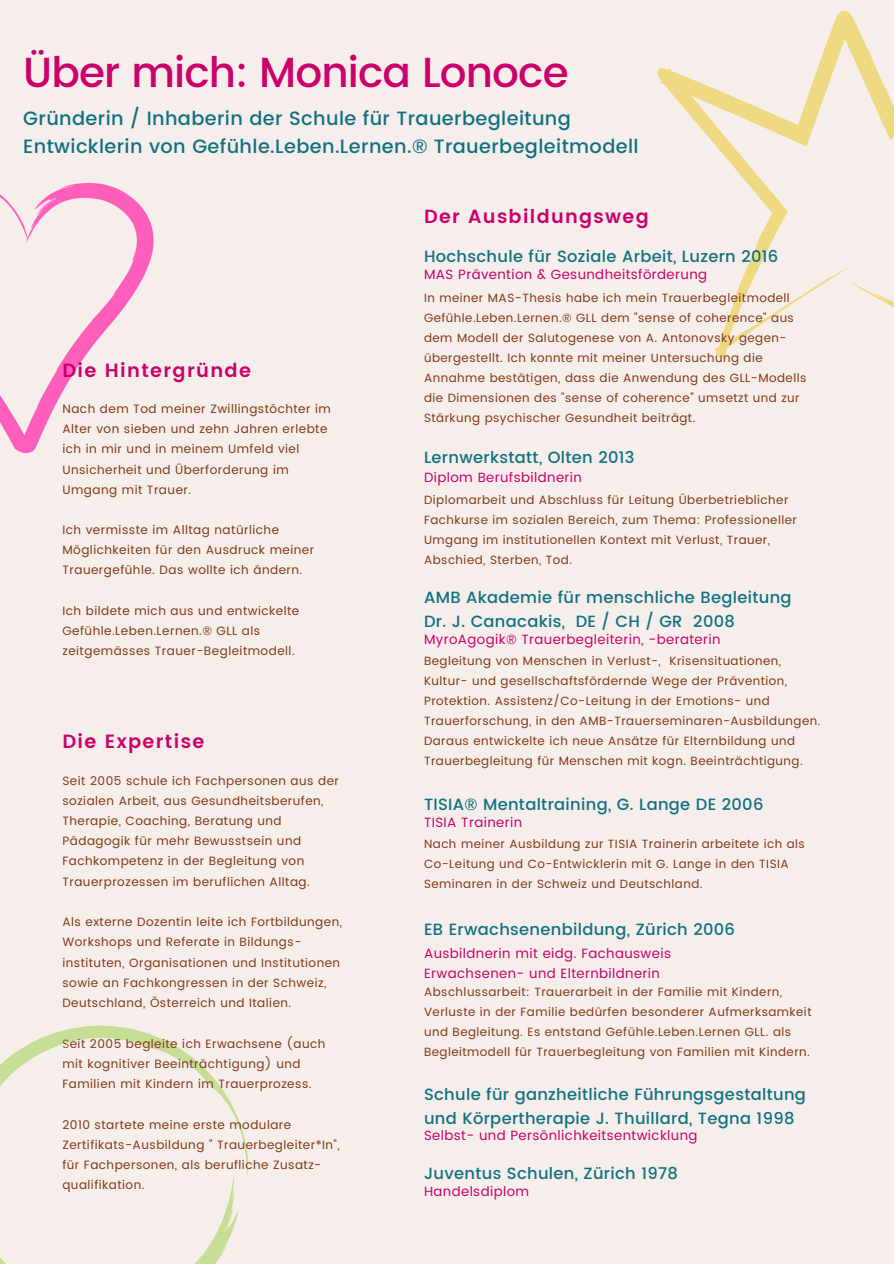
<style>
.page{position:relative;width:894px;height:1264px;background:#fff}
.page>*{position:absolute;margin:0;border:0;box-sizing:border-box;transform-origin:0 0}
.t1{font:500 42px "Poppins";letter-spacing:-.02em;color:#cb006d}
.t2{font:500 19.35px "Poppins";letter-spacing:.02em;color:#107181}
.t3{font:600 19.2px "Poppins";letter-spacing:.07em;color:#cb006d}
.t4{font:600 18.9px "Poppins";letter-spacing:.07em;color:#cb006d}
.t5{font:500 16.2px/23.9px "Poppins";letter-spacing:.02em;color:#107181}
.t6{font:13.35px "Poppins";letter-spacing:.03em;color:#cb006d}
.t7{font:12.15px/20.1px "Poppins";letter-spacing:.04em;color:#813816}
.t8{font:12px/20px "Poppins";letter-spacing:.04em;color:#813816}
.s1{font-weight:300}
</style>
<div class="page">
<div style="left:0;top:0;width:893px;height:1263px;background:#f6eeea"></div>
<img style="left:657px;top:10px;width:236px;height:349px">
<img style="left:0;top:183px;width:154px;height:271px">
<img style="left:0;top:1025px;width:249px;height:238px">
<p class="t1" style="left:23px;top:47px;width:546px">Über mich: Monica Lonoce</p>
<p class="t2" style="left:23px;top:107px;width:549px">Gründerin / Inhaberin der Schule für Trauerbegleitung</p>
<p class="t2" style="left:23px;top:135px;width:616px">Entwicklerin von Gefühle.Leben.Lernen.® Trauerbegleitmodell</p>
<p class="t4" style="left:424px;top:205px;width:226px">Der Ausbildungsweg</p>
<p class="t5" style="left:424px;top:244px;width:356px">Hochschule für Soziale Arbeit, Luzern 2016</p>
<p class="t3" style="left:62px;top:359px;width:190px">Die Hintergründe</p>
<p class="t7" style="left:62px;top:399px;width:270px">Nach dem Tod meiner Zwillingstöchter im Alter von sieben und zehn Jahren erlebte ich in mir und in meinem Umfeld viel Unsicherheit und Überforderung im Umgang mit Trauer.</p>
<p class="t7" style="left:62px;top:520px;width:253px">Ich vermisste im Alltag natürliche<br>Möglichkeiten für den Ausdruck meiner<br>Trauergefühle. Das wollte ich ändern.</p>
<p class="t7" style="left:62px;top:600px;width:238px">Ich bildete mich aus und entwickelte<br>Gefühle.Leben.Lernen.® GLL als zeitgemässes Trauer-Begleitmodell.</p>
<p class="t3" style="left:62px;top:730px;width:143px">Die Expertise</p>
<p class="t8" style="left:62px;top:770px;width:278px">Seit 2005 schule ich Fachpersonen aus der sozialen Arbeit, aus Gesundheitsberufen, Therapie, Coaching, Beratung und Pädagogik fü r mehr Bewusstsein und Fachkompetenz in der Begleitung von Trauerprozessen im beruflichen Alltag.</p>
<p class="t8" style="left:62px;top:911px;width:281px">Als externe Dozentin leite ich Fortbildungen, Workshops und Referate in Bildungs&shy;instituten, Organisationen und Institutionen sowie an Fachkongressen in der Schweiz, Deutschland, Österreich und Italien.</p>
<p class="t8" style="left:62px;top:1033px;width:264px"><span class="s1">S</span>eit 2005 begleite ich Erwachsene (auch mit kognitiver Beeinträchtigung) und<br>Familien mit Kindern im Trauerprozess.</p>
<p class="t8" style="left:62px;top:1114px;width:279px">2010 startete meine erste modulare Zertifikats-Ausbildung " Trauerbegleiter*In", für Fachpersonen, als berufliche Zusatz&shy;qualifikation.</p>
<p class="t6" style="left:424px;top:266px;width:284px">MAS Prävention &amp; Gesundheitsförderung</p>
<p class="t8" style="left:424px;top:288px;width:384px">In meiner MAS-Thesis habe ich mein Trauerbegleitmodell Gefü hle.Leben.Lernen.® GLL dem "sense of coherence" aus dem Modell der Salutogenese von A. Antonovsky gegen-<br>ü bergestellt. Ich konnte mit meiner Untersuchung die Annahme bestätigen, dass die Anwendung des GLL-Modells die Dimensionen des "sense of coherence" umsetzt und zur Stärkung psychischer Gesundheit beiträgt.</p>
<p class="t5" style="left:424px;top:445px;width:212px">Lernwerkstatt, Olten 2013</p>
<p class="t6" style="left:424px;top:469px;width:159px">Diplom Berufsbildnerin</p>
<p class="t8" style="left:424px;top:489px;width:374px">Diplomarbeit und Abschluss für Leitung Überbetrieblicher Fachkurse im sozialen Bereich, zum Thema: Professioneller Umgang im institutionellen Kontext mit Verlust, Trauer, Abschied, Sterben, Tod.</p>
<p class="t5" style="left:424px;top:585px;width:369px">AMB Akademie für menschliche Begleitung<br>Dr. J. Canacakis, DE / CH / GR 2008</p>
<p class="t6" style="left:424px;top:631px;width:298px">MyroAgogik® Trauerbegleiterin, -beraterin</p>
<p class="t8" style="left:424px;top:651px;width:398px">Begleitung von Menschen in Verlust-, Krisensituationen, Kultur- und gesellschaftsfördernde Wege der Prävention, Protektion. Assistenz/Co-Leitung in der Emotions- und Trauerforschung, in den AMB-Trauerseminaren-Ausbildungen.<br>Daraus entwickelte ich neue Ansätze für Elternbildung und Trauerbegleitung für Menschen mit kogn. Beeinträchtigung.</p>
<p class="t5" style="left:424px;top:793px;width:341px">TISIA® Mentaltraining, G. Lange DE 2006</p>
<p class="t6" style="left:424px;top:814px;width:99px">TISIA Trainerin</p>
<p class="t8" style="left:424px;top:833px;width:382px">Nach meiner Ausbildung zur TISIA Trainerin arbeitete ich als<br>Co-Leitung und Co-Entwicklerin mit G. Lange in den TISIA<br>Seminaren in der Schweiz und Deutschland.</p>
<p class="t5" style="left:424px;top:917px;width:312px">EB Erwachsenenbildung, Zürich 2006</p>
<p class="t6" style="left:424px;top:945px;width:248px">Ausbildnerin mit eidg. Fachausweis</p>
<p class="t6" style="left:424px;top:965px;width:237px">Erwachsenen- und Elternbildnerin</p>
<p class="t8" style="left:424px;top:981px;width:389px">Abschlussarbeit: Trauerarbeit in der Familie mit Kindern, Verluste in der Familie bedü rfen besonderer Aufmerksamkeit und Begleitung. Es entstand Gefühle.Leben.Lernen GLL. als Begleitmodell fü r Trauerbegleitung von Familien mit Kindern.</p>
<p class="t5" style="left:424px;top:1082px;width:383px">Schule für ganzheitliche Führungsgestaltung und Körpertherapie J. Thuillard, Tegna 1998</p>
<p class="t6" style="left:424px;top:1127px;width:275px">Selbst- und Persönlichkeitsentwicklung</p>
<p class="t5" style="left:424px;top:1161px;width:255px">Juventus Schulen, Zürich 1978</p>
<p class="t6" style="left:424px;top:1183px;width:107px">Handelsdiplom</p>
</div>
